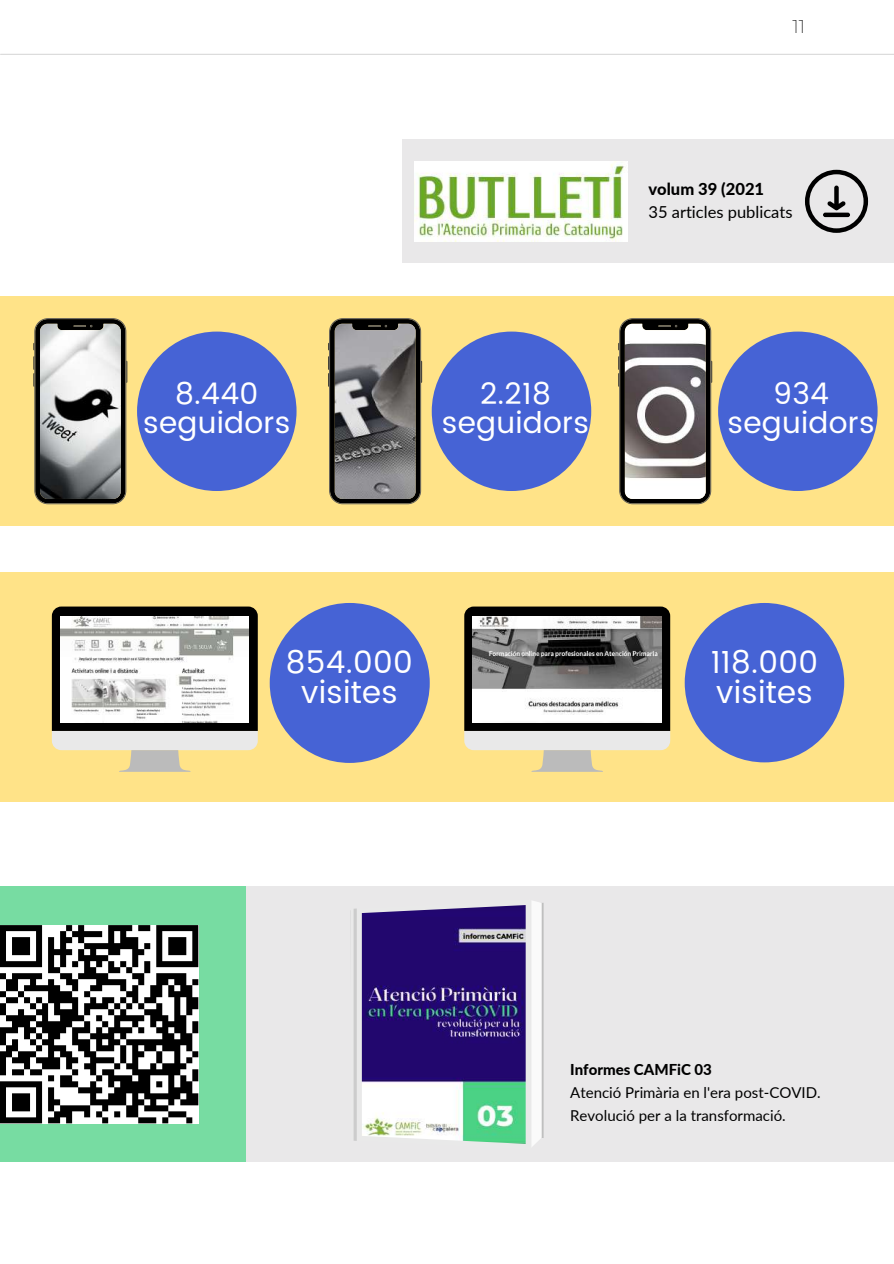
<style>
.page{position:relative;width:894px;height:1264px;background:#fff}
.page>*{position:absolute;margin:0;border:0;box-sizing:border-box;transform-origin:0 0}
.t1{font:30.9px/30.6px "Poppins";letter-spacing:.01em;color:#fff}
.t2{font:29.7px/29.7px "Poppins";letter-spacing:.01em;color:#fff;text-align:center}
.t3{font:200 18px "Montserrat";color:#000}
.t4{font:16.5px "Lato";color:#000}
.t5{font:800 16.5px "Lato";color:#000}
.t6{font:15px/22.5px "Lato";color:#000}
.t7{font:800 15px "Lato";color:#000}
</style>
<div class="page">
<hr style="left:1px;top:54px;width:892px;height:1px;background:#d9d9d9">
<div style="left:0;top:296px;width:893px;height:230px;background:#ffe388"></div>
<div style="left:137px;top:331px;width:159px;height:160px;background:#4663d5;border-radius:50%"></div>
<svg style="left:33px;top:318px;width:94px;height:186px;background:#939491"></svg>
<div style="left:431px;top:331px;width:160px;height:160px;background:#4663d5;border-radius:50%"></div>
<svg style="left:328px;top:318px;width:94px;height:186px;background:#6f6d6c"></svg>
<svg style="left:618px;top:318px;width:94px;height:186px;background:#888381"></svg>
<div style="left:718px;top:331px;width:159px;height:160px;background:#4663d5;border-radius:50%"></div>
<div style="left:0;top:572px;width:893px;height:230px;background:#ffe388"></div>
<svg style="left:52px;top:606px;width:206px;height:166px"></svg>
<img style="left:61px;top:616px;width:188px;height:106px">
<div style="left:270px;top:603px;width:159px;height:160px;background:#4663d5;border-radius:50%"></div>
<svg style="left:464px;top:606px;width:206px;height:166px"></svg>
<img style="left:473px;top:616px;width:188px;height:106px">
<div style="left:684px;top:603px;width:160px;height:159px;background:#4663d5;border-radius:50%"></div>
<div style="left:0;top:886px;width:245px;height:276px;background:#77dca2"></div>
<svg style="left:0;top:925px;width:198px;height:198px;background:#787878"></svg>
<div style="left:246px;top:886px;width:647px;height:276px;background:#e9e8e9"></div>
<div style="left:532px;top:901px;width:9px;height:245px;background:#fafafa"></div>
<svg style="left:350px;top:905px;width:176px;height:239px"></svg>
<hr style="left:353px;top:908px;width:3px;height:232px;background:#ccc">
<img style="left:362px;top:905px;width:163px;height:238px">
<div style="left:402px;top:139px;width:491px;height:124px;background:#e9e8e9"></div>
<img style="left:414px;top:161px;width:213px;height:80px">
<svg style="left:805px;top:170px;width:62px;height:63px"></svg>
<div style="left:822px;top:212px;width:27px;height:5px;background:#000;border-radius:2px"></div>
<p class="t3" style="left:792px;top:16px;width:14px">11</p>
<p class="t5" style="left:648px;top:179px;width:117px">volum 39 (2021</p>
<p class="t4" style="left:648px;top:201px;width:145px">35 articles publicats</p>
<h2 class="t2" style="left:143px;top:378px;width:149px">8.440 seguidors</h2>
<h2 class="t2" style="left:441px;top:378px;width:149px">2.218 seguidors</h2>
<h2 class="t2" style="left:727px;top:378px;width:149px">934 seguidors</h2>
<h1 class="t1" style="left:286px;top:646px;width:128px;text-align:center">854.000 visites</h1>
<h1 class="t1" style="left:710px;top:646px;width:109px">118.000 visites</h1>
<p class="t7" style="left:570px;top:1060px;width:143px">Informes CAMFiC 03</p>
<p class="t6" style="left:570px;top:1080px;width:252px">Atenció Primària en l'era post-COVID.<br>Revolució per a la transformació.</p>
</div>
